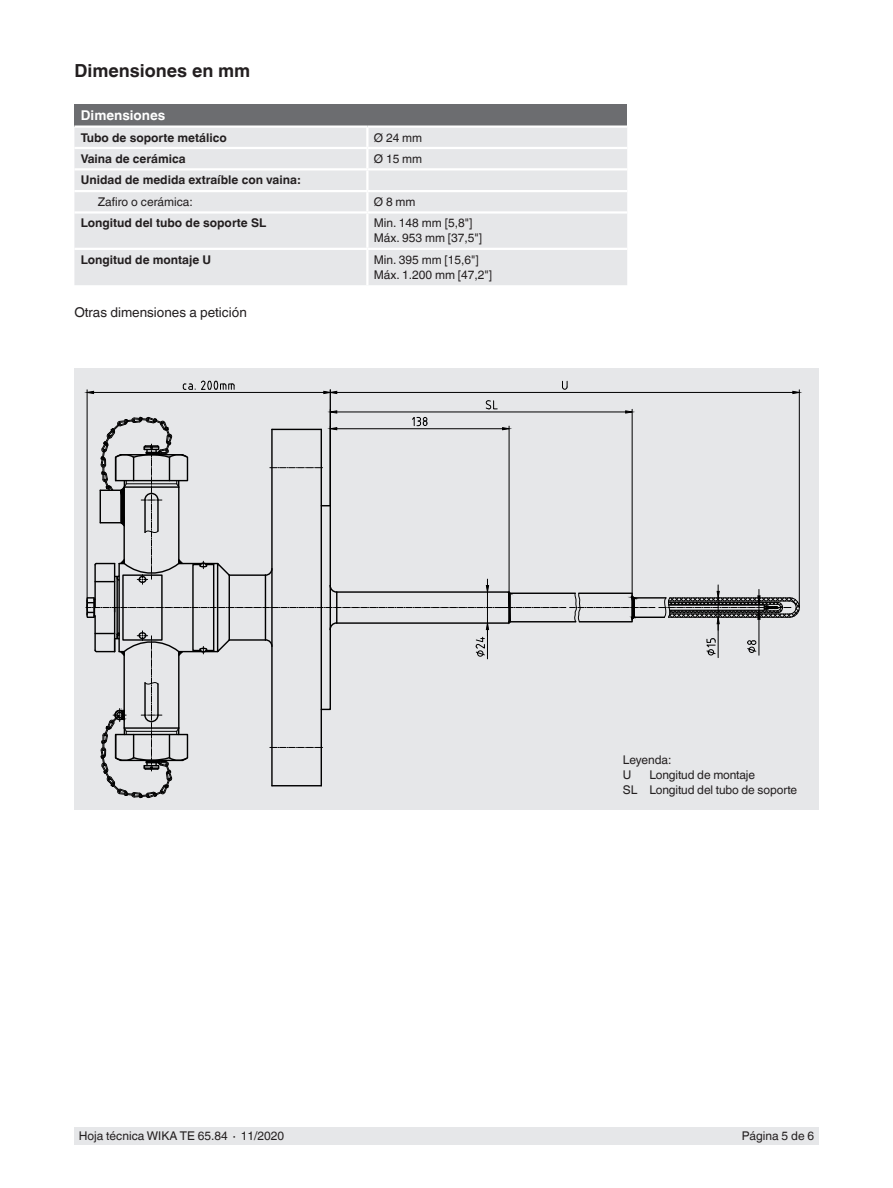
<style>
.page{position:relative;width:893px;height:1188px;background:#fff}
.page>*{position:absolute;margin:0;border:0;box-sizing:border-box;transform-origin:0 0}
.t1{font:700 18px "Helvetica World";color:#231f20}
.t2{font:13.5px "Helvetica World";color:#231f20}
.t3{font:700 13.5px "Helvetica World";color:#fff}
.t4{font:12px/15px "Helvetica World";color:#231f20}
.t5{font:700 12px "Helvetica World";color:#231f20}
</style>
<div class="page">
<div style="left:74px;top:1128px;width:745px;height:17px;background:#e6e7e9"></div>
<div style="left:74px;top:369px;width:745px;height:441px;background:#e6e7e9"></div>
<hr style="left:799px;top:390px;width:1px;height:218px;background:#000">
<hr style="left:337px;top:392px;width:456px;height:1px;background:#000">
<svg style="left:792px;top:391px;width:8px;height:3px"></svg>
<svg style="left:562px;top:381px;width:6px;height:9px"></svg>
<svg style="left:86px;top:400px;width:714px;height:399px"></svg>
<hr style="left:87px;top:390px;width:1px;height:218px;background:#000">
<hr style="left:330px;top:390px;width:1px;height:116px;background:#000">
<hr style="left:94px;top:392px;width:230px;height:1px;background:#000">
<svg style="left:86px;top:391px;width:8px;height:3px"></svg>
<svg style="left:323px;top:391px;width:14px;height:3px"></svg>
<svg style="left:183px;top:381px;width:52px;height:9px"></svg>
<div style="left:74px;top:104px;width:553px;height:23px;background:#6c6d70"></div>
<div style="left:74px;top:128px;width:553px;height:157px;background:#e6e7e9"></div>
<hr style="left:74px;top:125px;width:293px;height:3px;background:#fff">
<hr style="left:367px;top:125px;width:260px;height:3px;background:#fff">
<hr style="left:74px;top:147px;width:293px;height:2px;background:#fff">
<hr style="left:367px;top:147px;width:260px;height:2px;background:#fff">
<svg style="left:366px;top:128px;width:2px;height:40px"></svg>
<hr style="left:74px;top:168px;width:293px;height:2px;background:#fff">
<hr style="left:367px;top:168px;width:260px;height:2px;background:#fff">
<hr style="left:366px;top:170px;width:2px;height:20px;background:#fff">
<hr style="left:74px;top:190px;width:293px;height:2px;background:#fff">
<hr style="left:367px;top:190px;width:260px;height:2px;background:#fff">
<svg style="left:366px;top:192px;width:2px;height:19px"></svg>
<hr style="left:74px;top:211px;width:293px;height:3px;background:#fff">
<hr style="left:367px;top:211px;width:260px;height:3px;background:#fff">
<hr style="left:366px;top:214px;width:2px;height:34px;background:#fff">
<hr style="left:74px;top:248px;width:293px;height:2px;background:#fff">
<hr style="left:367px;top:248px;width:260px;height:2px;background:#fff">
<hr style="left:366px;top:250px;width:2px;height:35px;background:#fff">
<h1 class="t1" style="left:74px;top:60px;width:177px">Dimensiones en mm</h1>
<p class="t3" style="left:81px;top:108px;width:86px">Dimensiones</p>
<p class="t5" style="left:81px;top:130px;width:147px">Tubo de soporte metálico</p>
<p class="t4" style="left:374px;top:130px;width:50px">Ø 24 mm</p>
<p class="t5" style="left:81px;top:152px;width:106px">Vaina de cerámica</p>
<p class="t4" style="left:374px;top:151px;width:50px">Ø 15 mm</p>
<p class="t5" style="left:81px;top:173px;width:221px">Unidad de medida extraíble con vaina:</p>
<p class="t4" style="left:98px;top:194px;width:97px">Zafiro o cerámica:</p>
<p class="t4" style="left:374px;top:194px;width:43px">Ø 8 mm</p>
<p class="t5" style="left:81px;top:216px;width:187px">Longitud del tubo de soporte SL</p>
<p class="t4" style="left:374px;top:216px;width:110px">Min. 148 mm [5,8"]<br>Máx. 953 mm [37,5"]</p>
<p class="t5" style="left:81px;top:253px;width:132px">Longitud de montaje U</p>
<p class="t4" style="left:374px;top:252px;width:120px">Min. 395 mm [15,6"]<br>Máx. 1.200 mm [47,2"]</p>
<p class="t2" style="left:74px;top:304px;width:174px">Otras dimensiones a petición</p>
<p class="t4" style="left:623px;top:753px;width:50px">Leyenda:<br>U</p>
<p class="t4" style="left:623px;top:768px;width:176px;text-indent:27px">Longitud de montaje<br>SL Longitud del tubo de soporte</p>
<p class="t4" style="left:79px;top:1129px;width:207px">Hoja técnica WIKA TE 65.84 ∙ 11/2020</p>
<p class="t4" style="left:742px;top:1129px;width:74px">Página 5 de 6</p>
</div>
